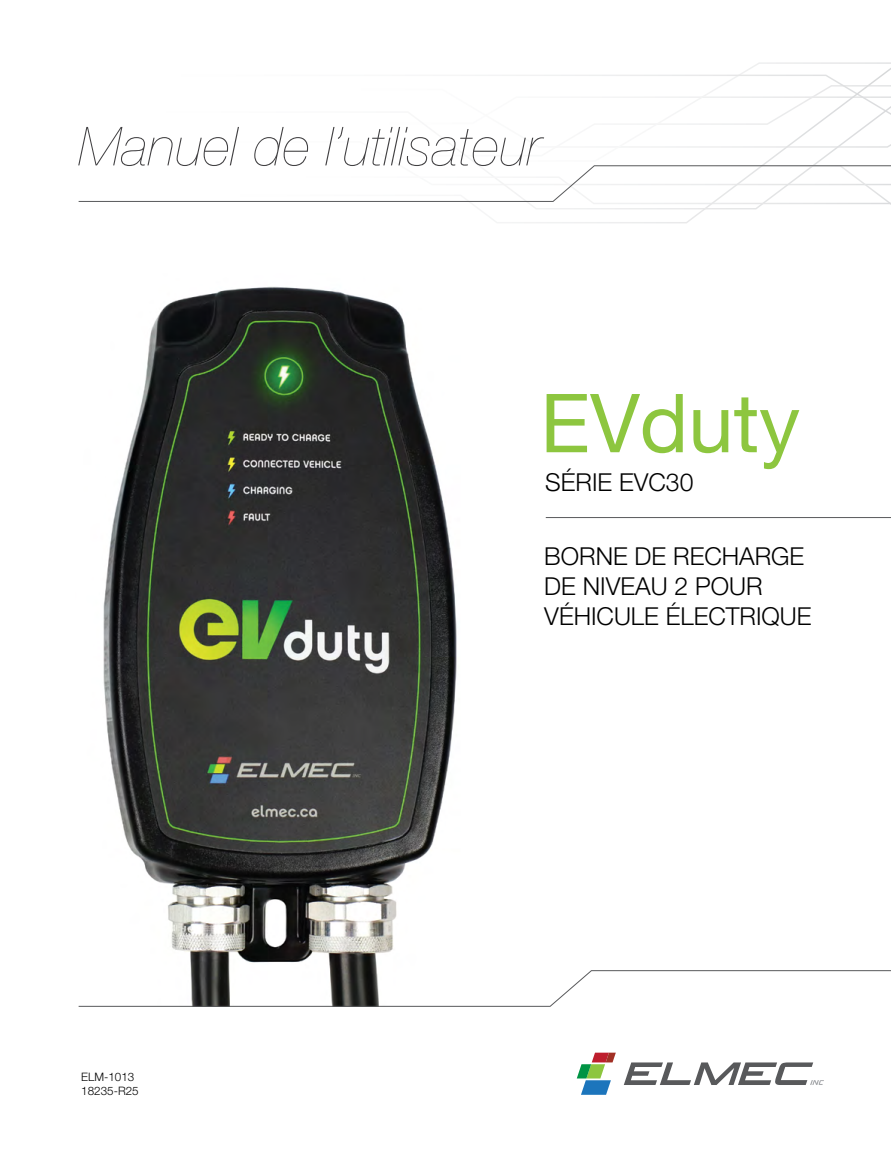
<style>
.page{position:relative;width:891px;height:1161px;background:#fff}
.page>*{position:absolute;margin:0;border:0;box-sizing:border-box;transform-origin:0 0}
.t1{font:81.6px "Helvetica Neue LT Std";color:#8dc63f}
.t2{font:italic 200 53.85px "Helvetica Neue LT Std";letter-spacing:.01em;color:#414042}
.t3{font:300 24.75px/29.7px "Helvetica Neue LT Std";color:#000}
.t4{font:300 11.7px/14px "Helvetica Neue LT Std";color:#000}
</style>
<div class="page">
<img style="left:103px;top:286px;width:354px;height:684px">
<svg style="left:460px;top:62px;width:431px;height:102px"></svg>
<svg style="left:624px;top:1062px;width:200px;height:23px"></svg>
<svg style="left:577px;top:1053px;width:39px;height:42px"></svg>
<svg style="left:78px;top:164px;width:813px;height:59px"></svg>
<svg style="left:78px;top:970px;width:813px;height:37px"></svg>
<hr style="left:546px;top:517px;width:345px;height:1px;background:#58595b">
<h2 class="t2" style="left:79px;top:116px;width:464px">Manuel de l’utilisateur</h2>
<h1 class="t1" style="left:540px;top:375px;width:261px">EVduty</h1>
<p class="t3" style="left:545px;top:467px;width:150px">SÉRIE EVC30</p>
<p class="t4" style="left:81px;top:1070px;width:59px">ELM-1013<br>18235-R25</p>
<p class="t3" style="left:544px;top:541px;width:269px">BORNE DE RECHARGE<br>DE NIVEAU 2 POUR<br>VÉHICULE ÉLECTRIQUE</p>
</div>
